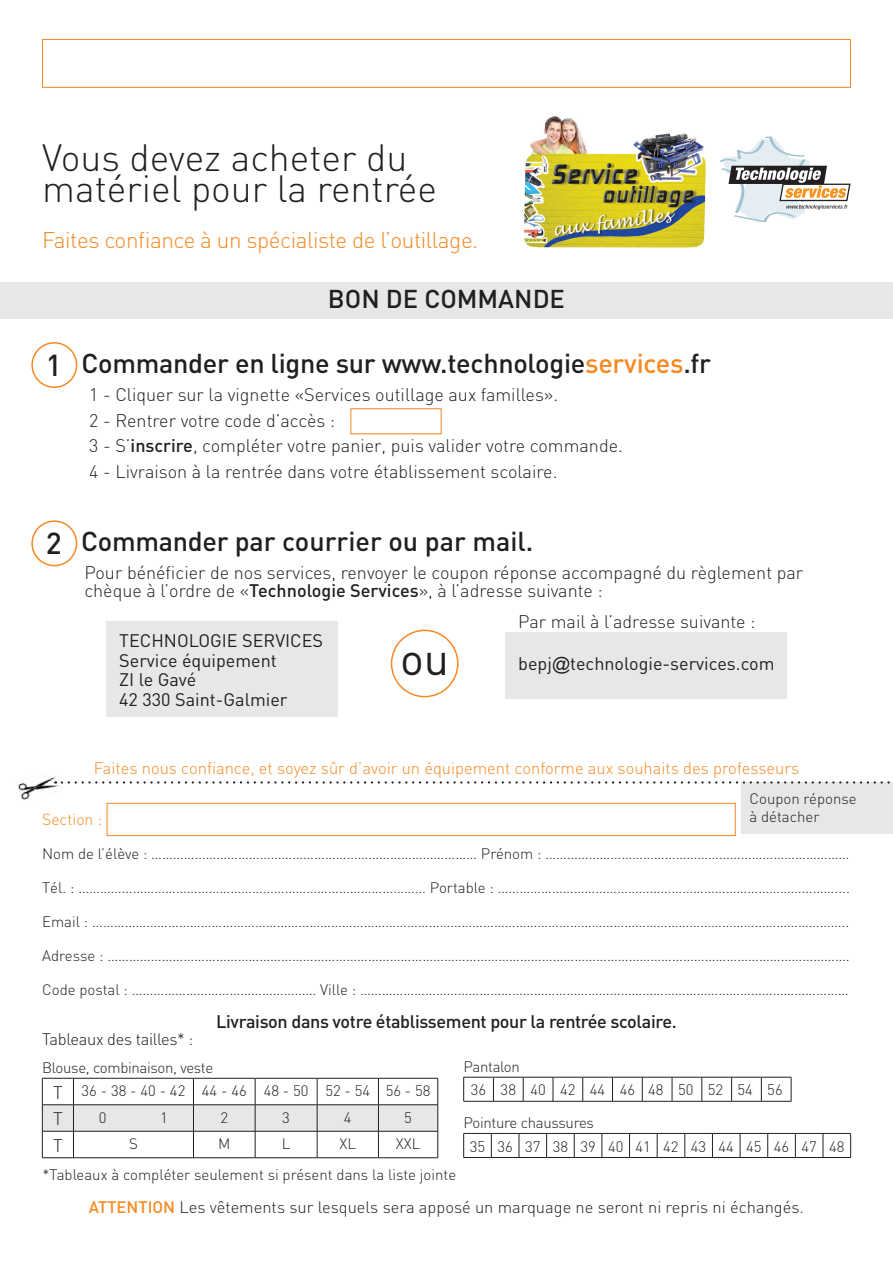
<style>
.page{position:relative;width:893px;height:1263px;background:#fff}
.page>*{position:absolute;margin:0;border:0;box-sizing:border-box;transform-origin:0 0}
.t1{font:45px "DIN";color:#231f20}
.t2{font:300 37.5px/31.5px "DIN";color:#231f20}
.t3{font:500 27px "DIN";letter-spacing:-.01em;color:#231f20}
.t4{font:500 25.5px "DIN";color:#231f20}
.t5{font:300 22.5px "DIN";letter-spacing:-.02em;color:#f68922}
.t6{font:300 18px/25.5px "DIN";color:#231f20}
.t7{font:18px/19.5px "DIN";color:#231f20}
.t8{font:500 18px "DIN";letter-spacing:-.02em;color:#231f20}
.t9{font:300 16.5px "DIN";color:#f68922}
.t10{font:300 16.5px "DIN";color:#231f20}
.t11{font:300 16.5px "DIN";letter-spacing:-.02em;color:#231f20}
.t12{font:300 15.75px "DIN";color:#f68922}
.t13{font:300 15px/17.5px "DIN";color:#231f20}
.t14{font:300 15px "DIN";letter-spacing:-.02em;color:#231f20}
.s1{font-size:30px}
.s2{color:#f68922}
.s3{font-weight:500}
.s4{font-family:"Gill Sans"}
.s5{font-size:18px}
.s6{font-weight:500;color:#f68922}
</style>
<div class="page">
<div style="left:0;top:282px;width:893px;height:37px;background:#e6e7e9"></div>
<img style="left:17px;top:776px;width:46px;height:24px">
<div style="left:42px;top:39px;width:809px;height:49px;border:1px solid #f68922"></div>
<div style="left:107px;top:803px;width:629px;height:33px;border:1px solid #f68922"></div>
<div style="left:742px;top:782px;width:151px;height:51px;background:#e6e7e9"></div>
<svg style="left:62px;top:781px;width:828px;height:2px"></svg>
<hr style="left:42px;top:1157px;width:31px;height:1px;background:#231f20">
<hr style="left:73px;top:1157px;width:120px;height:1px;background:#231f20">
<hr style="left:193px;top:1157px;width:62px;height:1px;background:#231f20">
<hr style="left:255px;top:1157px;width:62px;height:1px;background:#231f20">
<hr style="left:317px;top:1157px;width:61px;height:1px;background:#231f20">
<hr style="left:378px;top:1157px;width:60px;height:1px;background:#231f20">
<svg style="left:42px;top:1078px;width:397px;height:79px"></svg>
<hr style="left:463px;top:1077px;width:30px;height:1px;background:#231f20">
<svg style="left:463px;top:1077px;width:1px;height:24px"></svg>
<hr style="left:493px;top:1077px;width:30px;height:1px;background:#231f20">
<hr style="left:523px;top:1077px;width:30px;height:1px;background:#231f20">
<hr style="left:553px;top:1077px;width:30px;height:1px;background:#231f20">
<hr style="left:612px;top:1077px;width:30px;height:1px;background:#231f20">
<hr style="left:642px;top:1077px;width:30px;height:1px;background:#231f20">
<svg style="left:642px;top:1077px;width:1px;height:24px"></svg>
<hr style="left:672px;top:1077px;width:30px;height:1px;background:#231f20">
<svg style="left:672px;top:1077px;width:1px;height:24px"></svg>
<hr style="left:702px;top:1077px;width:30px;height:1px;background:#231f20">
<svg style="left:702px;top:1077px;width:1px;height:24px"></svg>
<hr style="left:761px;top:1077px;width:30px;height:1px;background:#231f20">
<svg style="left:791px;top:1077px;width:1px;height:24px"></svg>
<hr style="left:463px;top:1101px;width:30px;height:1px;background:#231f20">
<hr style="left:493px;top:1101px;width:30px;height:1px;background:#231f20">
<hr style="left:523px;top:1101px;width:30px;height:1px;background:#231f20">
<hr style="left:553px;top:1101px;width:30px;height:1px;background:#231f20">
<hr style="left:612px;top:1101px;width:30px;height:1px;background:#231f20">
<hr style="left:642px;top:1101px;width:30px;height:1px;background:#231f20">
<hr style="left:672px;top:1101px;width:30px;height:1px;background:#231f20">
<hr style="left:702px;top:1101px;width:30px;height:1px;background:#231f20">
<svg style="left:731px;top:1077px;width:31px;height:25px"></svg>
<hr style="left:761px;top:1101px;width:30px;height:1px;background:#231f20">
<svg style="left:493px;top:1077px;width:1px;height:24px"></svg>
<svg style="left:523px;top:1077px;width:1px;height:24px"></svg>
<svg style="left:553px;top:1077px;width:1px;height:24px"></svg>
<svg style="left:582px;top:1077px;width:31px;height:25px"></svg>
<svg style="left:463px;top:1133px;width:388px;height:25px"></svg>
<div style="left:31px;top:520px;width:46px;height:46px;border:2px solid #f68922;border-radius:50%"></div>
<div style="left:391px;top:630px;width:68px;height:67px;border:2px solid #f68922;border-radius:50%"></div>
<div style="left:107px;top:622px;width:231px;height:95px;background:#e6e7e9"></div>
<div style="left:506px;top:632px;width:281px;height:67px;background:#e6e7e9"></div>
<div style="left:31px;top:342px;width:46px;height:46px;border:2px solid #f68922;border-radius:50%"></div>
<div style="left:350px;top:408px;width:91px;height:26px;border:1px solid #f68922"></div>
<svg style="left:719px;top:137px;width:133px;height:86px"></svg>
<img style="left:524px;top:116px;width:182px;height:132px">
<h2 class="t2" style="left:42px;top:141px;width:396px">Vous devez acheter du matériel pour la rentrée</h2>
<h3 class="t5" style="left:42px;top:226px;width:438px">Faites confiance à un spécialiste de l’outillage.</h3>
<h3 class="t4" style="left:328px;top:283px;width:239px">BON DE COMMANDE</h3>
<h3 class="t3" style="left:46px;top:346px;width:667px"><span class="s1">1</span> Commander en ligne sur www.technologie<span class="s2">services</span>.fr</h3>
<p class="t6" style="left:89px;top:382px;width:535px">1 - Cliquer sur la vignette «Services outillage aux familles».<br>2 - Rentrer votre code d’accès :<br>3 - S’<span class="s3">inscrire</span>, compléter votre panier, puis valider votre commande.<br>4 - Livraison à la rentrée dans votre établissement scolaire.</p>
<h3 class="t3" style="left:46px;top:524px;width:489px"><span class="s1">2</span> Commander par courrier ou par mail.</h3>
<p class="t6" style="left:84px;top:563px;width:720px;line-height:18px">Pour bénéficier de nos services, renvoyer le coupon réponse accompagné du règlement par chèque à l’ordre de «<span class="s3">Technologie Services</span>», à l’adresse suivante :</p>
<p class="t7" style="left:119px;top:630px;width:205px">TECHNOLOGIE SERVICES<br>Service équipement<br>ZI le Gavé<br>42 330 Saint-Galmier</p>
<h1 class="t1" style="left:400px;top:631px;width:51px">ou</h1>
<p class="t6" style="left:518px;top:608px;width:239px">Par mail à l’adresse suivante :</p>
<p class="t7" style="left:518px;top:653px;width:258px">bepj<span class="s4">@</span>technologie-services.com</p>
<p class="t9" style="left:94px;top:758px;width:707px">Faites nous confiance, et soyez sûr d’avoir un équipement conforme aux souhaits des professeurs</p>
<p class="t12" style="left:42px;top:810px;width:61px">Section :</p>
<p class="t13" style="left:42px;top:845px;width:809px">Nom de l’élève : ……………………………………………………………………………… Prénom : …………………………………………………………………………</p>
<p class="t13" style="left:42px;top:879px;width:810px">Tél. : …………………………………………………………………………………… Portable : …………………………………………………………………………………....</p>
<p class="t13" style="left:42px;top:913px;width:809px">Email : ………………………………………………………………………………………………………………………………………………………………………………………..</p>
<p class="t13" style="left:42px;top:947px;width:809px">Adresse : …………………………………………………………………………………………………………………………………………………………………………………….</p>
<p class="t13" style="left:42px;top:981px;width:808px">Code postal : …………………………………………… Ville : ………………………………………………………………………………………………………………………</p>
<p class="t13" style="left:749px;top:790px;width:109px">Coupon réponse à détacher</p>
<p class="t8" style="left:216px;top:1010px;width:462px">Livraison dans votre établissement pour la rentrée scolaire.</p>
<p class="t11" style="left:42px;top:1029px;width:153px">Tableaux des tailles* :</p>
<p class="t14" style="left:42px;top:1058px;width:173px">Blouse, combinaison, veste</p>
<p class="t14" style="left:463px;top:1057px;width:58px">Pantalon</p>
<p class="t13" style="left:53px;top:1082px;width:379px"><span class="s5">T</span> 36 - 38 - 40 - 42 44 - 46 48 - 50 52 - 54 56 - 58</p>
<p class="t6" style="left:53px;top:1106px;width:11px">T</p>
<p class="t13" style="left:99px;top:1108px;width:9px">0</p>
<p class="t13" style="left:160px;top:1108px;width:9px">1</p>
<p class="t13" style="left:220px;top:1108px;width:9px">2</p>
<p class="t13" style="left:282px;top:1108px;width:9px">3</p>
<p class="t13" style="left:344px;top:1108px;width:9px">4</p>
<p class="t13" style="left:404px;top:1108px;width:9px">5</p>
<p class="t6" style="left:53px;top:1132px;width:11px">T</p>
<p class="t13" style="left:129px;top:1135px;width:10px">S</p>
<p class="t13" style="left:218px;top:1135px;width:14px">M</p>
<p class="t13" style="left:282px;top:1135px;width:10px">L</p>
<p class="t13" style="left:339px;top:1135px;width:18px">XL</p>
<p class="t13" style="left:396px;top:1135px;width:26px">XXL</p>
<p class="t13" style="left:471px;top:1081px;width:313px">36 38 40 42 44 46 48 50 52 54 56</p>
<p class="t14" style="left:463px;top:1113px;width:132px">Pointure chaussures</p>
<p class="t13" style="left:470px;top:1137px;width:376px">35 36 37 38 39 40 41 42 43 44 45 46 47 48</p>
<p class="t13" style="left:43px;top:1166px;width:415px">*Tableaux à compléter seulement si présent dans la liste jointe</p>
<p class="t10" style="left:89px;top:1197px;width:717px"><span class="s6">ATTENTION</span> Les vêtements sur lesquels sera apposé un marquage ne seront ni repris ni échangés.</p>
</div>
